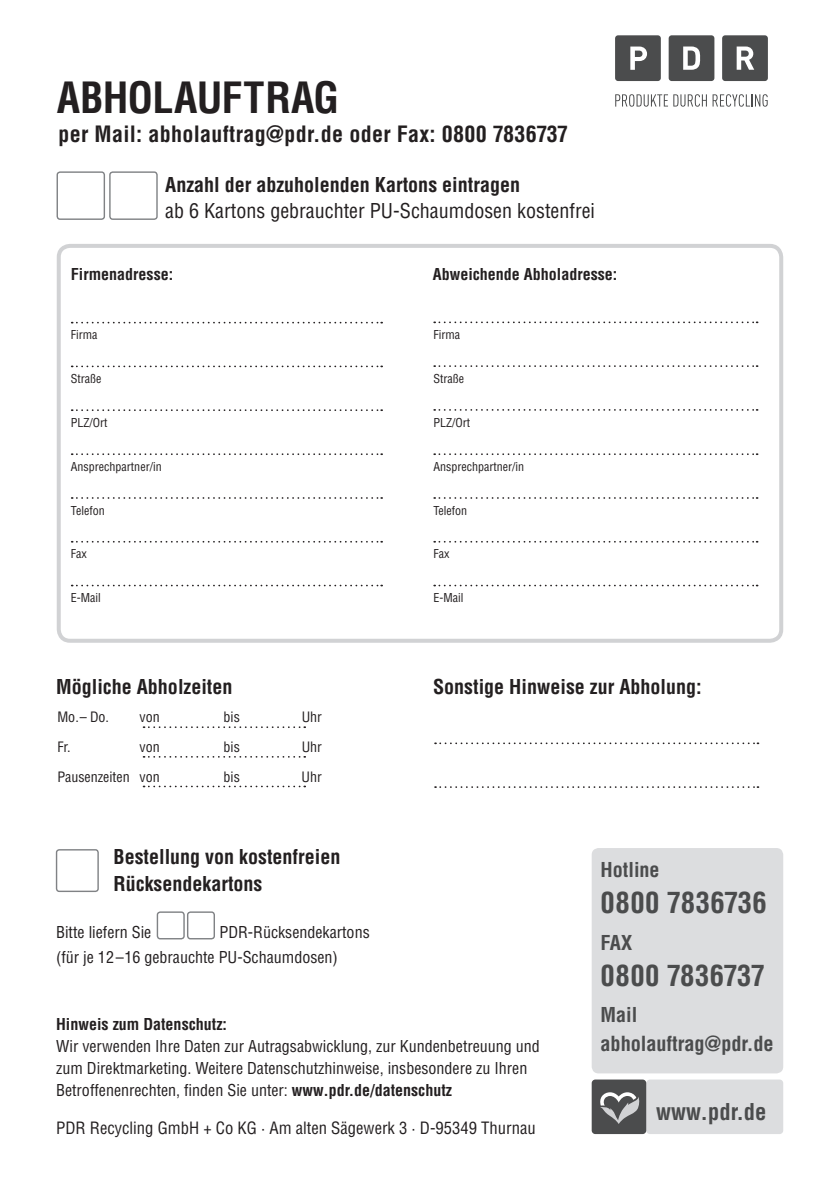
<style>
.page{position:relative;width:840px;height:1191px;background:#fff}
.page>*{position:absolute;margin:0;border:0;box-sizing:border-box;transform-origin:0 0}
.t1{font:700 condensed 42px "Helvetica";letter-spacing:-.02em;color:#231f20}
.t2{font:700 condensed 28.6px "Helvetica";letter-spacing:.015em;color:#4b4c4d}
.t3{font:700 condensed 22.6px "Helvetica";color:#4b4c4d}
.t4{font:700 condensed 22px "Helvetica";letter-spacing:.015em;color:#231f20}
.t5{font:700 condensed 20.4px "Helvetica";letter-spacing:-.005em;color:#4b4c4d}
.t6{font:700 condensed 20px/27px "Helvetica";color:#231f20}
.t7{font:condensed 20px "Helvetica";color:#231f20}
.t8{font:700 condensed 20px "Helvetica";color:#4b4c4d}
.t9{font:condensed 16.6px "Helvetica";color:#231f20}
.t10{font:condensed 16px/22px "Helvetica";color:#231f20}
.t11{font:700 condensed 16px "Helvetica";color:#231f20}
.t12{font:condensed 14px "Helvetica";color:#231f20}
.t13{font:condensed 12px "Helvetica";color:#231f20}
.s1{font-weight:700}
</style>
<div class="page">
<div style="left:57px;top:244px;width:725px;height:399px;border:4px solid #d1d2d4;border-radius:11px"></div>
<div style="left:56px;top:171px;width:49px;height:49px;border:1px solid #808285;border-radius:3px"></div>
<div style="left:56px;top:849px;width:43px;height:43px;border:1px solid #808285;border-radius:3px"></div>
<svg style="left:143px;top:726px;width:162px;height:2px"></svg>
<svg style="left:143px;top:756px;width:162px;height:1px"></svg>
<svg style="left:143px;top:785px;width:162px;height:2px"></svg>
<svg style="left:434px;top:453px;width:323px;height:2px"></svg>
<svg style="left:434px;top:321px;width:323px;height:2px"></svg>
<svg style="left:434px;top:497px;width:323px;height:2px"></svg>
<svg style="left:434px;top:365px;width:323px;height:2px"></svg>
<svg style="left:434px;top:541px;width:323px;height:1px"></svg>
<svg style="left:434px;top:409px;width:323px;height:2px"></svg>
<svg style="left:434px;top:584px;width:323px;height:2px"></svg>
<svg style="left:72px;top:453px;width:310px;height:2px"></svg>
<svg style="left:72px;top:497px;width:310px;height:2px"></svg>
<svg style="left:72px;top:541px;width:310px;height:1px"></svg>
<svg style="left:72px;top:584px;width:310px;height:2px"></svg>
<svg style="left:72px;top:322px;width:310px;height:1px"></svg>
<svg style="left:72px;top:365px;width:310px;height:2px"></svg>
<svg style="left:72px;top:409px;width:310px;height:2px"></svg>
<svg style="left:435px;top:742px;width:323px;height:2px"></svg>
<svg style="left:435px;top:786px;width:323px;height:2px"></svg>
<div style="left:109px;top:171px;width:49px;height:49px;border:1px solid #808285;border-radius:3px"></div>
<div style="left:157px;top:911px;width:28px;height:28px;border:1px solid #808285;border-radius:3px"></div>
<div style="left:187px;top:911px;width:28px;height:28px;border:1px solid #808285;border-radius:3px"></div>
<div style="left:646px;top:1079px;width:136px;height:55px;background:#dcdddf;border-radius:4px"></div>
<div style="left:591px;top:1079px;width:55px;height:55px;background:#4b4c4d;border-radius:4px"></div>
<svg style="left:600px;top:1092px;width:39px;height:32px"></svg>
<div style="left:591px;top:848px;width:191px;height:225px;background:#dcdddf;border-radius:7px"></div>
<div style="left:614px;top:35px;width:46px;height:46px;background:#4b4c4d;border-radius:3px"></div>
<div style="left:668px;top:35px;width:46px;height:46px;background:#4b4c4d;border-radius:3px"></div>
<div style="left:721px;top:35px;width:46px;height:46px;background:#4b4c4d;border-radius:3px"></div>
<svg style="left:630px;top:47px;width:16px;height:23px"></svg>
<svg style="left:683px;top:47px;width:17px;height:23px"></svg>
<svg style="left:736px;top:47px;width:17px;height:23px"></svg>
<svg style="left:615px;top:94px;width:52px;height:13px"></svg>
<svg style="left:673px;top:94px;width:33px;height:13px"></svg>
<svg style="left:712px;top:94px;width:55px;height:13px"></svg>
<h1 class="t1" style="left:57px;top:71px;width:284px">ABHOLAUFTRAG</h1>
<h3 class="t4" style="left:58px;top:120px;width:511px">per Mail: abholauftrag@pdr.de oder Fax: 0800 7836737</h3>
<p class="t6" style="left:165px;top:171px;width:356px">Anzahl der abzuholenden Kartons eintragen</p>
<p class="t7" style="left:165px;top:198px;width:431px">ab 6 Kartons gebrauchter PU-Schaumdosen kostenfrei</p>
<p class="t11" style="left:71px;top:264px;width:104px">Firmenadresse:</p>
<p class="t11" style="left:432px;top:264px;width:186px">Abweichende Abholadresse:</p>
<p class="t13" style="left:71px;top:327px;width:28px">Firma</p>
<p class="t13" style="left:433px;top:327px;width:28px">Firma</p>
<p class="t13" style="left:71px;top:371px;width:32px">Straße</p>
<p class="t13" style="left:433px;top:371px;width:32px">Straße</p>
<p class="t13" style="left:71px;top:415px;width:38px">PLZ/Ort</p>
<p class="t13" style="left:433px;top:415px;width:38px">PLZ/Ort</p>
<p class="t13" style="left:71px;top:459px;width:92px">Ansprechpartner/in</p>
<p class="t13" style="left:433px;top:459px;width:92px">Ansprechpartner/in</p>
<p class="t13" style="left:71px;top:503px;width:35px">Telefon</p>
<p class="t13" style="left:433px;top:503px;width:35px">Telefon</p>
<p class="t13" style="left:71px;top:546px;width:17px">Fax</p>
<p class="t13" style="left:71px;top:590px;width:31px">E-Mail</p>
<p class="t13" style="left:433px;top:546px;width:17px">Fax</p>
<p class="t13" style="left:433px;top:590px;width:31px">E-Mail</p>
<p class="t6" style="left:56px;top:673px;width:178px">Mögliche Abholzeiten</p>
<p class="t6" style="left:433px;top:673px;width:270px">Sonstige Hinweise zur Abholung:</p>
<p class="t12" style="left:57px;top:708px;width:53px">Mo. – Do.</p>
<p class="t12" style="left:139px;top:708px;width:22px">von</p>
<p class="t12" style="left:223px;top:708px;width:18px">bis</p>
<p class="t12" style="left:301px;top:708px;width:22px">Uhr</p>
<p class="t12" style="left:57px;top:738px;width:15px">Fr.</p>
<p class="t12" style="left:139px;top:738px;width:22px">von</p>
<p class="t12" style="left:223px;top:738px;width:18px">bis</p>
<p class="t12" style="left:301px;top:738px;width:22px">Uhr</p>
<p class="t12" style="left:57px;top:768px;width:104px">Pausenzeiten von</p>
<p class="t12" style="left:223px;top:768px;width:18px">bis</p>
<p class="t12" style="left:301px;top:768px;width:22px">Uhr</p>
<p class="t6" style="left:113px;top:843px;width:228px">Bestellung von kostenfreien<br>Rücksendekartons</p>
<p class="t8" style="left:600px;top:857px;width:61px">Hotline</p>
<h2 class="t2" style="left:600px;top:884px;width:168px">0800 7836736</h2>
<p class="t10" style="left:56px;top:921px;width:97px">Bitte liefern Sie</p>
<p class="t10" style="left:56px;top:919px;width:315px;line-height:24.8px;text-indent:163px">PDR-Rücksendekartons (für je 12–16 gebrauchte PU-Schaumdosen)</p>
<p class="t11" style="left:56px;top:1013px;width:172px">Hinweis zum Datenschutz:</p>
<p class="t10" style="left:56px;top:1034px;width:485px">Wir verwenden Ihre Daten zur Autragsabwicklung, zur Kundenbetreuung und zum Direktmarketing. Weitere Datenschutzhinweise, insbesondere zu Ihren<br>Betroffenenrechten, finden Sie unter: <span class="s1">www.pdr.de/datenschutz</span></p>
<p class="t9" style="left:56px;top:1117px;width:481px">PDR Recycling GmbH + Co KG · Am alten Sägewerk 3 · D-95349 Thurnau</p>
<p class="t8" style="left:600px;top:930px;width:33px">FAX</p>
<h2 class="t2" style="left:600px;top:957px;width:166px">0800 7836737</h2>
<p class="t8" style="left:600px;top:1002px;width:38px">Mail</p>
<p class="t5" style="left:600px;top:1030px;width:174px">abholauftrag@pdr.de</p>
<h3 class="t3" style="left:655px;top:1098px;width:112px">www.pdr.de</h3>
</div>
